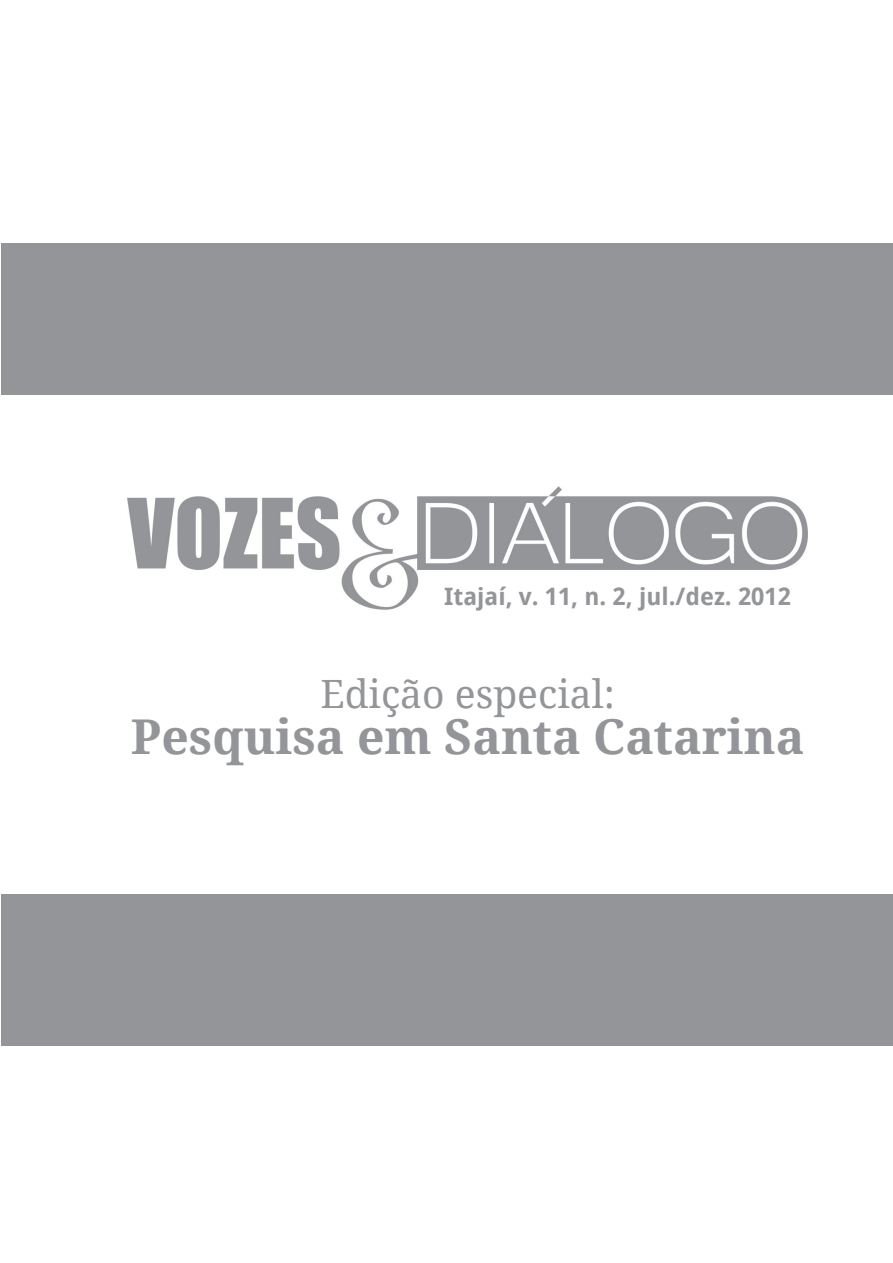
<style>
.page{position:relative;width:893px;height:1263px;background:#fff}
.page>*{position:absolute;margin:0;border:0;box-sizing:border-box;transform-origin:0 0}
.Corpo_de_texto{font:700 48px "Droid Serif";color:#939598}
.Corpo_de_texto-2{font:39px "Droid Serif";color:#939598}
.t1{font:700 24px "Droid Sans";color:#939598}
</style>
<div class="page">
<div style="left:1px;top:894px;width:891px;height:151px;background:#939598"></div>
<img style="left:128px;top:486px;width:680px;height:124px">
<div style="left:1px;top:243px;width:891px;height:152px;background:#939598"></div>
<p class="t1" style="left:444px;top:581px;width:348px">Itajaí, v. 11, n. 2, jul./dez. 2012</p>
<p class="Corpo_de_texto-2" style="left:320px;top:670px;width:296px">Edição especial:</p>
<p class="Corpo_de_texto" style="left:131px;top:707px;width:675px">Pesquisa em Santa Catarina</p>
</div>
